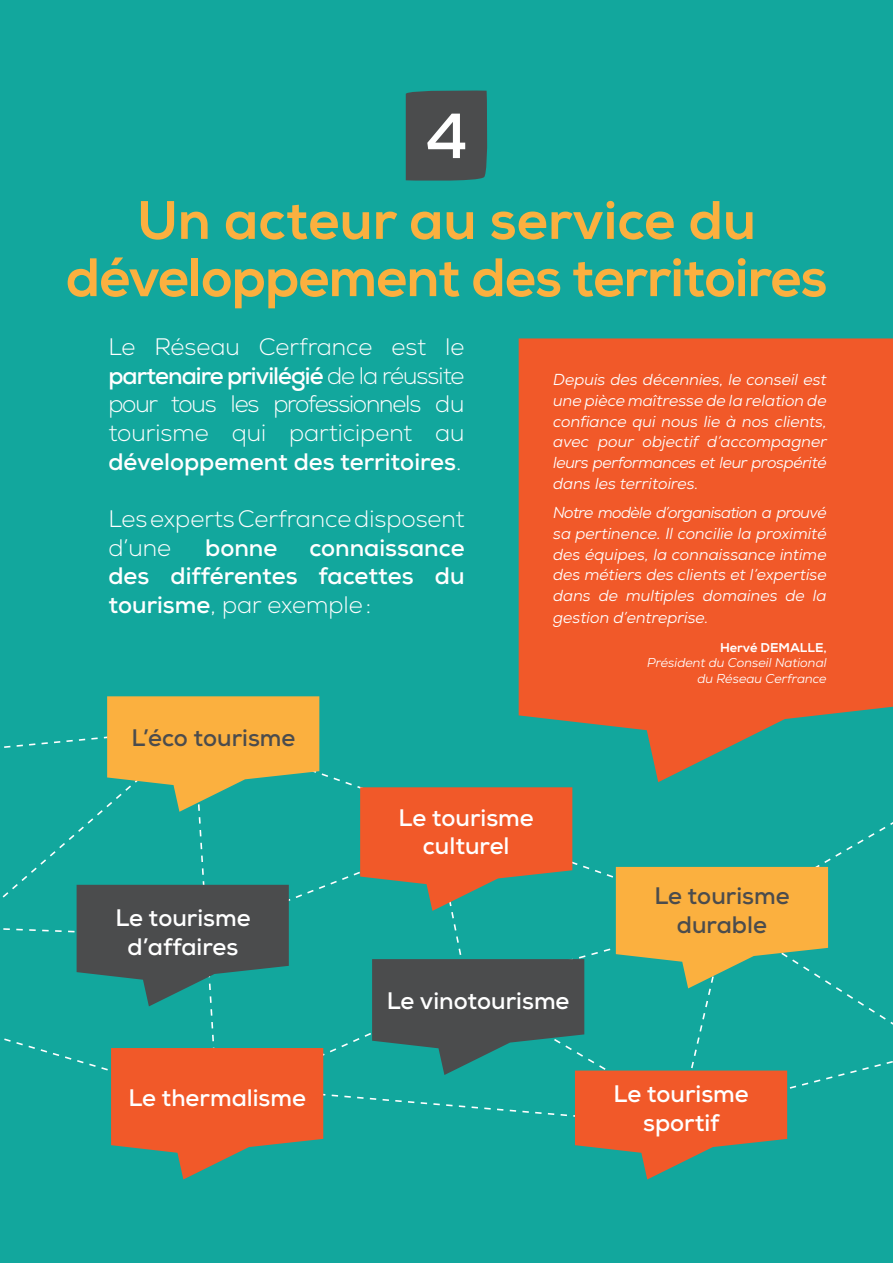
<style>
.page{position:relative;width:893px;height:1263px;background:#12a79d}
.page>*{position:absolute;margin:0;border:0;box-sizing:border-box;transform-origin:0 0}
.t1{font:700 63.6px "Nexa";color:#fff}
.t2{font:54px/57.3px "Nexa X Bold";letter-spacing:-.02em;color:#fbb03f;text-align:center}
.t3{font:300 23.85px/28.7px "Nexa";color:#fff;text-align:justify}
.t4{font:700 23.85px/28.7px "Nexa";color:#fff;text-align:center}
.t5{font:700 23.85px/28.7px "Nexa";color:#4b4c4d;text-align:center}
.t6{font:italic 15.9px/20.7px "Nexa";color:#fff;text-align:justify}
.t7{font:italic 12.75px/15.3px "Nexa";color:#fff;text-align:right}
.t8{font:12.75px "Nexa X Bold";color:#fff}
.s1{font-weight:700}
.s2{font-weight:300}
</style>
<div class="page">
<div style="left:519px;top:338px;width:374px;height:261px;background:#f15929"></div>
<svg style="left:2px;top:599px;width:891px;height:581px"></svg>
<div style="left:406px;top:90px;width:82px;height:91px;background:#4b4c4d"></div>
<h1 class="t1" style="left:426px;top:95px;width:44px">4</h1>
<h2 class="t2" style="left:66px;top:192px;width:763px">Un acteur au service du développement des territoires</h2>
<h3 class="t3" style="left:108px;top:333px;width:358px">Le Réseau Cerfrance est le <span class="s1">partenaire privilégié</span> de la réussite pour tous les professionnels du tourisme qui participent au <span class="s1">développement des territoires</span>.</h3>
<h3 class="t3" style="left:108px;top:505px;width:358px">Les experts Cerfrance disposent d’une</h3>
<h3 class="t4" style="left:108px;top:533px;width:358px;text-align:justify;text-indent:201px">connaissance des différentes facettes du tourisme<span class="s2">, par exemple:</span></h3>
<h3 class="t4" style="left:205px;top:533px;width:74px">bonne</h3>
<h3 class="t5" style="left:131px;top:723px;width:165px">L’éco tourisme</h3>
<p class="t6" style="left:553px;top:369px;width:275px">Depuis des décennies, le conseil est une pièce maîtresse de la relation de confiance qui nous lie à nos clients, avec pour objectif d’accompagner leurs performances et leur prospérité dans les territoires.</p>
<p class="t6" style="left:553px;top:502px;width:275px">Notre modèle d’organisation a prouvé sa pertinence. Il concilie la proximité des équipes, la connaissance intime des métiers des clients et l’expertise dans de multiples domaines de la</p>
<p class="t6" style="left:553px;top:607px;width:157px">gestion d’entreprise.</p>
<p class="t8" style="left:720px;top:640px;width:108px">Hervé DEMALLE,</p>
<p class="t7" style="left:647px;top:655px;width:181px">Président du Conseil National du Réseau Cerfrance</p>
<h3 class="t4" style="left:115px;top:904px;width:137px">Le tourisme d’affaires</h3>
<h3 class="t4" style="left:399px;top:803px;width:137px">Le tourisme culturel</h3>
<h3 class="t5" style="left:654px;top:882px;width:137px">Le tourisme durable</h3>
<h3 class="t4" style="left:128px;top:1083px;width:179px">Le thermalisme</h3>
<h3 class="t4" style="left:387px;top:987px;width:184px">Le vinotourisme</h3>
<h3 class="t4" style="left:613px;top:1079px;width:137px">Le tourisme sportif</h3>
</div>
